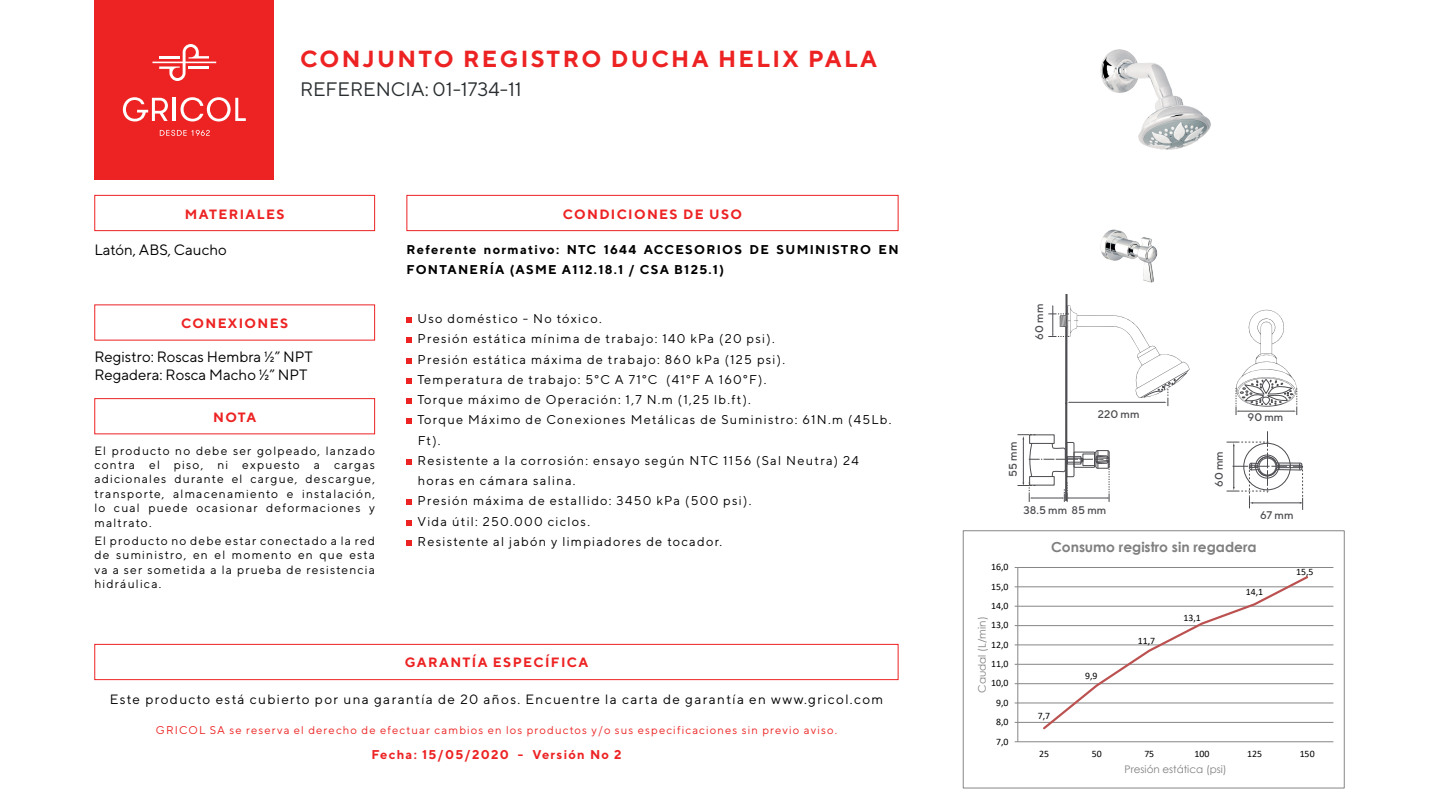
<style>
.page{position:relative;width:1440px;height:810px;background:#fff}
.page>*{position:absolute;margin:0;border:0;box-sizing:border-box;transform-origin:0 0}
.t1{font:700 23.25px "TT Norms";letter-spacing:.1em;color:#ed2223}
.t2{font:19.5px "TT Norms";color:#292d2f}
.t3{font:15px/18px "TT Norms";color:#000001}
.t4{font:700 13.88px "Century Gothic";color:#7f7f7f}
.t5{font:13.5px "TT Norms";letter-spacing:.1em;color:#000001}
.t6{font:700 13.5px "TT Norms";letter-spacing:.1em;color:#ed2223}
.t7{font:12.75px/20.2px "TT Norms";letter-spacing:.1em;color:#000001}
.t8{font:700 12.75px/20.2px "TT Norms";letter-spacing:.1em;color:#000001}
.t9{font:700 12.75px "TT Norms";letter-spacing:.1em;color:#ed2223}
.t10{font:12px/14.4px "TT Norms";letter-spacing:.1em;color:#000001;text-align:justify}
.t11{font:11.25px "TT Norms";letter-spacing:.1em;color:#ed2323}
.t12{font:500 11.1px "TT Norms";color:#4c4c51}
.t13{font:10.43px "Century Gothic";color:#7f7f7f}
.t14{font:9.82px "Calibri";color:#000}
</style>
<div class="page">
<div style="left:94px;top:0;width:180px;height:180px;background:#ed2323"></div>
<svg style="left:152px;top:44px;width:64px;height:37px"></svg>
<svg style="left:123px;top:97px;width:45px;height:24px"></svg>
<hr style="left:173px;top:98px;width:3px;height:23px;background:#fff">
<svg style="left:181px;top:97px;width:65px;height:24px"></svg>
<svg style="left:160px;top:130px;width:50px;height:6px"></svg>
<div style="left:94px;top:195px;width:281px;height:36px;border:1px solid #ed2223"></div>
<div style="left:94px;top:644px;width:804px;height:36px;border:1px solid #ed2223"></div>
<div style="left:406px;top:195px;width:492px;height:36px;border:1px solid #ed2223"></div>
<div style="left:94px;top:398px;width:281px;height:36px;border:1px solid #ed2223"></div>
<svg style="left:1227px;top:431px;width:76px;height:79px"></svg>
<svg style="left:1236px;top:309px;width:62px;height:106px"></svg>
<svg style="left:1017px;top:294px;width:173px;height:208px"></svg>
<img style="left:1100px;top:49px;width:111px;height:234px">
<svg style="left:406px;top:317px;width:6px;height:6px"></svg>
<svg style="left:406px;top:338px;width:6px;height:5px"></svg>
<svg style="left:406px;top:358px;width:6px;height:6px"></svg>
<svg style="left:406px;top:378px;width:6px;height:6px"></svg>
<svg style="left:406px;top:398px;width:6px;height:6px"></svg>
<svg style="left:406px;top:419px;width:6px;height:5px"></svg>
<svg style="left:406px;top:459px;width:6px;height:6px"></svg>
<svg style="left:406px;top:500px;width:6px;height:5px"></svg>
<svg style="left:406px;top:520px;width:6px;height:6px"></svg>
<svg style="left:406px;top:540px;width:6px;height:6px"></svg>
<hr style="left:1018px;top:722px;width:315px;height:1px;background:#868686">
<hr style="left:1018px;top:703px;width:315px;height:1px;background:#868686">
<hr style="left:1018px;top:683px;width:315px;height:1px;background:#868686">
<hr style="left:1018px;top:664px;width:315px;height:1px;background:#868686">
<hr style="left:1018px;top:645px;width:315px;height:1px;background:#868686">
<hr style="left:1018px;top:625px;width:315px;height:1px;background:#868686">
<hr style="left:1018px;top:606px;width:315px;height:1px;background:#868686">
<hr style="left:1018px;top:586px;width:315px;height:1px;background:#868686">
<hr style="left:1018px;top:567px;width:315px;height:1px;background:#868686">
<hr style="left:1017px;top:567px;width:1px;height:175px;background:#868686">
<hr style="left:1018px;top:741px;width:315px;height:1px;background:#868686">
<svg style="left:1041px;top:576px;width:269px;height:154px"></svg>
<div style="left:963px;top:530px;width:382px;height:258px;border:1px solid #868686"></div>
<h1 class="t1" style="left:300px;top:44px;width:579px">CONJUNTO REGISTRO DUCHA HELIX PALA</h1>
<h2 class="t2" style="left:300px;top:78px;width:223px">REFERENCIA: 01-1734-11</h2>
<p class="t6" style="left:185px;top:206px;width:101px">MATERIALES</p>
<p class="t3" style="left:94px;top:240px;width:134px">Latón, ABS, Caucho</p>
<p class="t6" style="left:563px;top:206px;width:181px">CONDICIONES DE USO</p>
<p class="t8" style="left:406px;top:239px;width:494px">Referente normativo: NTC 1644 ACCESORIOS DE SUMINISTRO EN<br>FONTANERÍA (ASME A112.18.1 / CSA B125.1)</p>
<p class="t6" style="left:181px;top:315px;width:108px">CONEXIONES</p>
<p class="t3" style="left:94px;top:347px;width:220px">Registro: Roscas Hembra ½” NPT<br>Regadera: Rosca Macho ½” NPT</p>
<p class="t6" style="left:213px;top:409px;width:44px">NOTA</p>
<p class="t10" style="left:94px;top:443px;width:282px">El producto no debe ser golpeado, lanzado contra el piso, ni expuesto a cargas adicionales durante el cargue, descargue, transporte, almacenamiento e instalación, lo cual puede ocasionar deformaciones y maltrato.</p>
<p class="t10" style="left:94px;top:533px;width:282px">El producto no debe estar conectado a la red de suministro, en el momento en que esta va a ser sometida a la prueba de resistencia hidráulica.</p>
<p class="t7" style="left:417px;top:308px;width:476px">Uso doméstico - No tóxico.<br>Presión estática mínima de trabajo: 140 kPa (20 psi).<br>Presión estática máxima de trabajo: 860 kPa (125 psi).<br>Temperatura de trabajo: 5°C A 71°C (41°F A 160°F).<br>Torque máximo de Operación: 1,7 N.m (1,25 lb.ft).<br>Torque Máximo de Conexiones Metálicas de Suministro: 61N.m (45Lb.<br>Ft).<br>Resistente a la corrosión: ensayo según NTC 1156 (Sal Neutra) 24 horas en cámara salina.<br>Presión máxima de estallido: 3450 kPa (500 psi).<br>Vida útil: 250.000 ciclos.<br>Resistente al jabón y limpiadores de tocador.</p>
<p class="t6" style="left:405px;top:654px;width:185px">GARANTÍA ESPECÍFICA</p>
<p class="t5" style="left:110px;top:691px;width:775px">Este producto está cubierto por una garantía de 20 años. Encuentre la carta de garantía en www.gricol.com</p>
<p class="t11" style="left:156px;top:723px;width:683px">GRICOL SA se reserva el derecho de efectuar cambios en los productos y/o sus especificaciones sin previo aviso.</p>
<p class="t9" style="left:371px;top:747px;width:252px">Fecha: 15/05/2020 - Versión No 2</p>
<p class="t12" style="left:1032px;top:340px;width:37px;rotate:-90deg">60 mm</p>
<p class="t12" style="left:1006px;top:477px;width:37px;rotate:-90deg">55 mm</p>
<p class="t12" style="left:1098px;top:407px;width:43px">220 mm</p>
<p class="t12" style="left:1248px;top:411px;width:37px">90 mm</p>
<p class="t12" style="left:1212px;top:487px;width:37px;rotate:-90deg">60 mm</p>
<p class="t12" style="left:1024px;top:503px;width:84px">38.5 mm 85 mm</p>
<p class="t12" style="left:1260px;top:508px;width:35px">67 mm</p>
<p class="t14" style="left:991px;top:560px;width:19px">16,0</p>
<p class="t14" style="left:991px;top:580px;width:19px">15,0</p>
<p class="t14" style="left:991px;top:599px;width:19px">14,0</p>
<p class="t13" style="left:975px;top:693px;width:78px;rotate:-90deg">Caudal (L/min)</p>
<p class="t14" style="left:991px;top:618px;width:19px">13,0</p>
<p class="t14" style="left:991px;top:638px;width:19px">12,0</p>
<p class="t14" style="left:991px;top:657px;width:19px">11,0</p>
<p class="t14" style="left:991px;top:676px;width:19px">10,0</p>
<p class="t14" style="left:996px;top:696px;width:14px">9,0</p>
<p class="t14" style="left:996px;top:715px;width:14px">8,0</p>
<p class="t14" style="left:996px;top:735px;width:14px">7,0</p>
<p class="t4" style="left:1051px;top:536px;width:207px">Consumo registro sin regadera</p>
<p class="t14" style="left:1038px;top:709px;width:14px">7,7</p>
<p class="t14" style="left:1085px;top:669px;width:14px">9,9</p>
<p class="t14" style="left:1138px;top:633px;width:19px">11,7</p>
<p class="t14" style="left:1183px;top:611px;width:19px">13,1</p>
<p class="t14" style="left:1246px;top:585px;width:19px">14,1</p>
<p class="t14" style="left:1296px;top:565px;width:19px">15,5</p>
<p class="t14" style="left:1039px;top:747px;width:11px">25</p>
<p class="t14" style="left:1092px;top:747px;width:11px">50</p>
<p class="t14" style="left:1144px;top:747px;width:11px">75</p>
<p class="t14" style="left:1194px;top:747px;width:17px">100</p>
<p class="t14" style="left:1247px;top:747px;width:17px">125</p>
<p class="t14" style="left:1300px;top:747px;width:17px">150</p>
<p class="t13" style="left:1125px;top:762px;width:104px">Presión estática (psi)</p>
</div>
